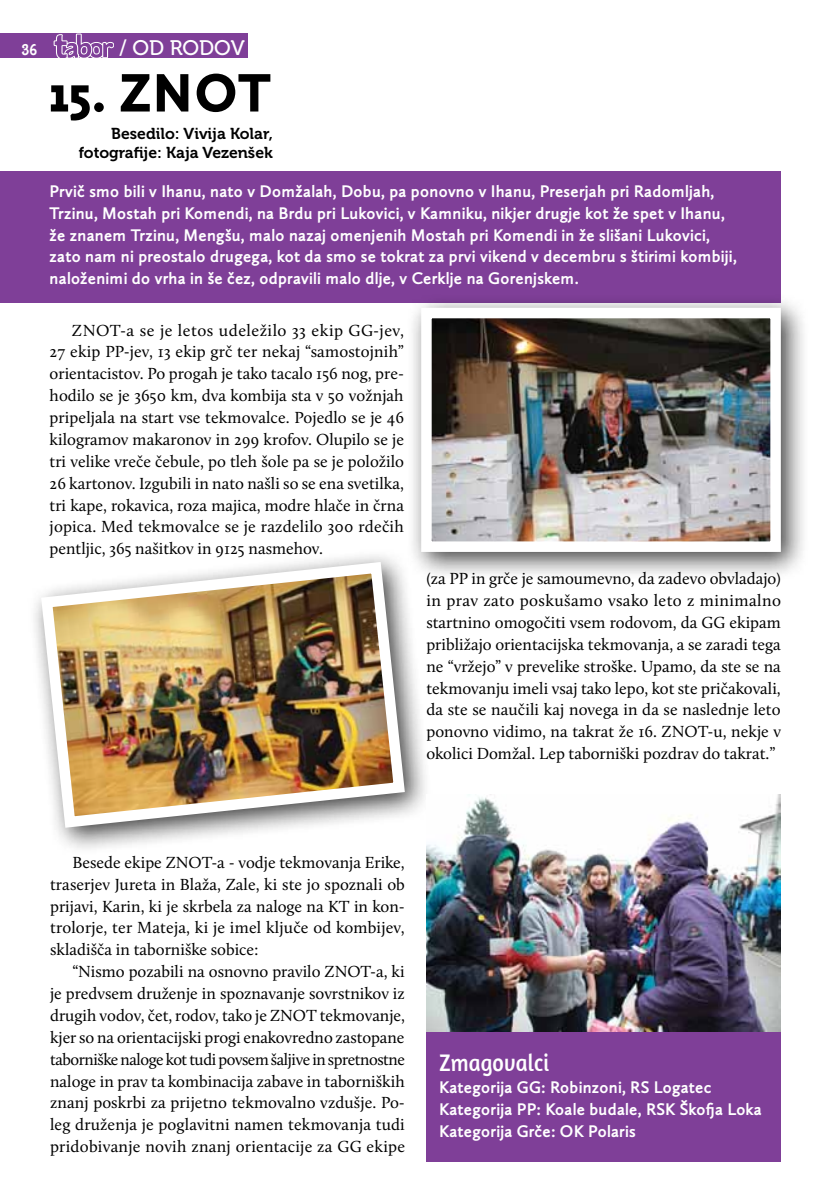
<style>
.page{position:relative;width:831px;height:1191px;background:#fff}
.page>*{position:absolute;margin:0;border:0;box-sizing:border-box;transform-origin:0 0}
.t1{font:800 56px "Calluna Sans";letter-spacing:.005em;color:#000}
.t2{font:24.5px "Amaranth";letter-spacing:.005em;color:#fff;scale:.9 1}
.t3{font:21px "Museo 500";color:#fff}
.t4{font:700 17.5px/21.9px "Calluna Sans";color:#fff}
.t5{font:16.62px/21.9px "Calluna";color:#000;text-align:justify}
.t6{font:15.75px/18.9px "Museo 700";color:#000;text-align:right}
.t7{font:300 15.75px "Kwokwi";color:#fff}
</style>
<div class="page">
<div style="left:0;top:172px;width:781px;height:131px;background:#7f3f98"></div>
<div style="left:426px;top:1030px;width:355px;height:131px;background:#7f3f98"></div>
<div style="left:28px;top:548px;width:405px;height:307px;background:#000;opacity:.75"></div>
<img style="left:35px;top:556px;width:376px;height:277px">
<div style="left:406px;top:293px;width:404px;height:287px;background:#000;opacity:.75"></div>
<img style="left:432px;top:319px;width:338px;height:222px">
<div style="left:421px;top:308px;width:360px;height:244px;border:10px solid #fff"></div>
<img style="left:426px;top:794px;width:355px;height:237px">
<div style="left:0;top:34px;width:114px;height:24px;background:#7f3f98"></div>
<svg style="left:54px;top:34px;width:60px;height:24px"></svg>
<div style="left:114px;top:34px;width:134px;height:24px;background:#7f3f98"></div>
<p class="t7" style="left:22px;top:40px;width:18px">36</p>
<p class="t3" style="left:119px;top:37px;width:127px">/ OD RODOV</p>
<h1 class="t1" style="left:50px;top:60px;width:224px">15. ZNOT</h1>
<p class="t6" style="left:79px;top:124px;width:196px">Besedilo: Vivija Kolar, fotografije: Kaja Vezenšek</p>
<p class="t4" style="left:50px;top:180px;width:689px">Prvič smo bili v Ihanu, nato v Domžalah, Dobu, pa ponovno v Ihanu, Preserjah pri Radomljah, Trzinu, Mostah pri Komendi, na Brdu pri Lukovici, v Kamniku, nikjer drugje kot že spet v Ihanu, že znanem Trzinu, Mengšu, malo nazaj omenjenih Mostah pri Komendi in že slišani Lukovici, zato nam ni preostalo drugega, kot da smo se tokrat za prvi vikend v decembru s štirimi kombiji, naloženimi do vrha in še čez, odpravili malo dlje, v Cerklje na Gorenjskem.</p>
<p class="t5" style="left:50px;top:319px;width:356px;text-indent:22px">ZNOT-a se je letos udeležilo 33 ekip GG-jev, 27 ekip PP-jev, 13 ekip grč ter nekaj “samostojnih” orientacistov. Po progah je tako tacalo 156 nog, pre&shy;hodilo se je 3650 km, dva kombija sta v 50 vožnjah pripeljala na start vse tekmovalce. Pojedlo se je 46 kilogramov makaronov in 299 krofov. Olupilo se je tri velike vreče čebule, po tleh šole pa se je položilo 26 kartonov. Izgubili in nato našli so se ena svetilka, tri kape, rokavica, roza majica, modre hlače in črna jopica. Med tekmovalce se je razdelilo 300 rdečih pentljic, 365 našitkov in 9125 nasmehov.</p>
<p class="t5" style="left:426px;top:567px;width:356px">(za PP in grče je samoumevno, da zadevo obvladajo) in prav zato poskušamo vsako leto z minimalno startnino omogočiti vsem rodovom, da GG ekipam približajo orientacijska tekmovanja, a se zaradi tega ne “vržejo” v prevelike stroške. Upamo, da ste se na tekmovanju imeli vsaj tako lepo, kot ste pričakovali, da ste se naučili kaj novega in da se naslednje leto ponovno vidimo, na takrat že 16. ZNOT-u, nekje v okolici Domžal. Lep taborniški pozdrav do takrat.”</p>
<p class="t5" style="left:50px;top:851px;width:356px;text-indent:22px">Besede ekipe ZNOT-a - vodje tekmovanja Erike, traserjev Jureta in Blaža, Zale, ki ste jo spoznali ob prijavi, Karin, ki je skrbela za naloge na KT in kon&shy;trolorje, ter Mateja, ki je imel ključe od kombijev, skladišča in taborniške sobice:</p>
<p class="t5" style="left:50px;top:960px;width:356px;text-indent:22px">“Nismo pozabili na osnovno pravilo ZNOT-a, ki je predvsem druženje in spoznavanje sovrstnikov iz drugih vodov, čet, rodov, tako je ZNOT tekmovanje, kjer so na orientacijski progi enakovredno zastopane taborniške naloge kot tudi povsem šaljive in spretnostne naloge in prav ta kombinacija zabave in taborniških znanj poskrbi za prijetno tekmovalno vzdušje. Po&shy;leg druženja je poglavitni namen tekmovanja tudi pridobivanje novih znanj orientacije za GG ekipe</p>
<h2 class="t2" style="left:439px;top:1048px;width:123px">Zmagovalci</h2>
<p class="t4" style="left:439px;top:1076px;width:324px">Kategorija GG: Robinzoni, RS Logatec<br>Kategorija PP: Koale budale, RSK Škofja Loka<br>Kategorija Grče: OK Polaris</p>
</div>
